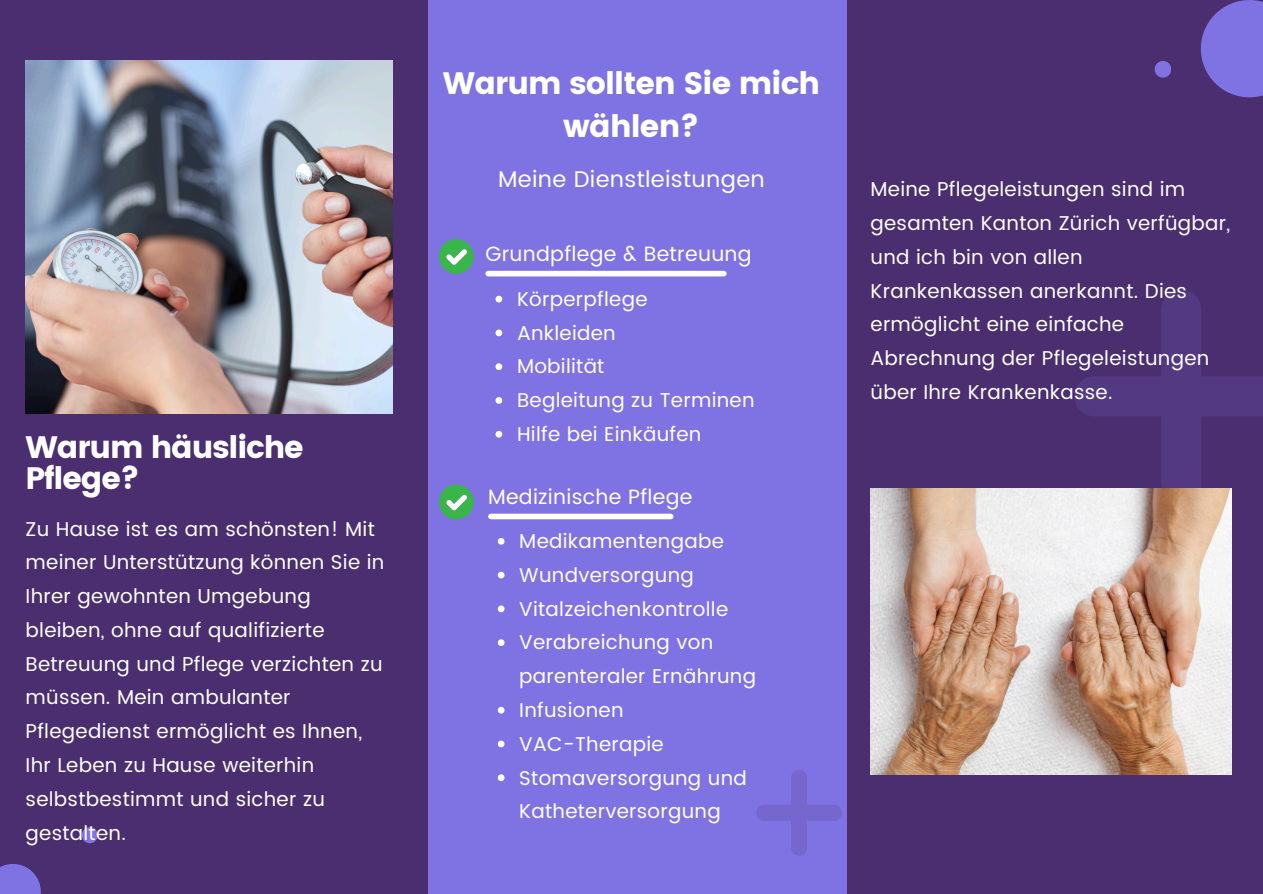
<style>
.page{position:relative;width:1263px;height:894px;background:#fff}
.page>*{position:absolute;margin:0;border:0;box-sizing:border-box;transform-origin:0 0}
.t1{font:30.9px/30.9px "Poppins";letter-spacing:-.025em;color:#fff}
.t2{font:22.65px "Poppins";letter-spacing:.015em;color:#fff}
.t3{font:20.7px "Poppins";letter-spacing:.015em;color:#fff}
.t4{font:19.95px/33.8px "Poppins";letter-spacing:.015em;color:#fff}
</style>
<div class="page">
<div style="left:0;top:0;width:1263px;height:893px;background:#4a2e6f"></div>
<img style="left:26px;top:61px;width:366px;height:352px">
<div style="left:428px;top:0;width:418px;height:893px;background:#7f73e3"></div>
<svg style="left:756px;top:770px;width:85px;height:85px"></svg>
<svg style="left:0;top:864px;width:41px;height:29px"></svg>
<div style="left:82px;top:826px;width:16px;height:17px;background:#7f73e3;border-radius:50%"></div>
<svg style="left:1075px;top:290px;width:188px;height:198px"></svg>
<img style="left:870px;top:488px;width:362px;height:286px">
<svg style="left:1201px;top:0;width:62px;height:97px;fill:#7f73e3"></svg>
<div style="left:1155px;top:61px;width:16px;height:17px;background:#7f73e3;border-radius:50%"></div>
<div style="left:488px;top:271px;width:236px;height:5px;background:#fff"></div>
<svg style="left:439px;top:239px;width:35px;height:35px"></svg>
<svg style="left:439px;top:484px;width:35px;height:35px"></svg>
<svg style="left:495px;top:296px;width:7px;height:6px"></svg>
<svg style="left:495px;top:329px;width:7px;height:7px"></svg>
<svg style="left:495px;top:363px;width:7px;height:7px"></svg>
<svg style="left:495px;top:397px;width:7px;height:7px"></svg>
<svg style="left:495px;top:431px;width:7px;height:6px"></svg>
<svg style="left:498px;top:538px;width:6px;height:6px"></svg>
<svg style="left:498px;top:571px;width:6px;height:7px"></svg>
<svg style="left:498px;top:605px;width:6px;height:7px"></svg>
<svg style="left:498px;top:639px;width:6px;height:6px"></svg>
<svg style="left:498px;top:706px;width:6px;height:7px"></svg>
<svg style="left:498px;top:740px;width:6px;height:7px"></svg>
<svg style="left:498px;top:774px;width:6px;height:6px"></svg>
<div style="left:491px;top:513px;width:180px;height:6px;background:#fff"></div>
<p class="t1" style="left:26px;top:432px;width:280px">Warum häusliche<br>Pflege?</p>
<h1 class="t4" style="left:26px;top:511px;width:360px">Zu Hause ist es am schönsten! Mit meiner Unterstützung können Sie in<br>Ihrer gewohnten Umgebung bleiben, ohne auf qualifizierte<br>Betreuung und Pflege verzichten zu müssen. Mein ambulanter<br>Pflegedienst ermöglicht es Ihnen,<br>Ihr Leben zu Hause weiterhin selbstbestimmt und sicher zu gestalten.</h1>
<p class="t1" style="left:443px;top:61px;width:379px;line-height:43.3px;text-align:center">Warum sollten Sie mich wählen?</p>
<p class="t2" style="left:498px;top:166px;width:268px">Meine Dienstleistungen</p>
<h1 class="t3" style="left:485px;top:242px;width:268px">Grundpflege &amp; Betreuung</h1>
<p class="t4" style="left:517px;top:282px;width:132px">Körperpflege</p>
<p class="t4" style="left:517px;top:316px;width:100px">Ankleiden</p>
<p class="t4" style="left:517px;top:349px;width:89px">Mobilität</p>
<p class="t4" style="left:517px;top:383px;width:239px">Begleitung zu Terminen</p>
<p class="t4" style="left:517px;top:417px;width:186px">Hilfe bei Einkäufen</p>
<p class="t3" style="left:488px;top:484px;width:206px">Medizinische Pflege</p>
<p class="t4" style="left:519px;top:524px;width:206px">Medikamentengabe</p>
<p class="t4" style="left:519px;top:558px;width:176px">Wundversorgung</p>
<p class="t4" style="left:519px;top:591px;width:210px">Vitalzeichenkontrolle</p>
<p class="t4" style="left:519px;top:625px;width:238px">Verabreichung von parenteraler Ernährung</p>
<p class="t4" style="left:519px;top:693px;width:106px">Infusionen</p>
<p class="t4" style="left:519px;top:726px;width:146px">VAC-Therapie</p>
<p class="t4" style="left:519px;top:760px;width:229px">Stomaversorgung und<br>Katheterversorgung</p>
<p class="t4" style="left:870px;top:172px;width:361px">Meine Pflegeleistungen sind im gesamten Kanton Zürich verfügbar, und ich bin von allen<br>Krankenkassen anerkannt. Dies ermöglicht eine einfache<br>Abrechnung der Pflegeleistungen über Ihre Krankenkasse.</p>
</div>
